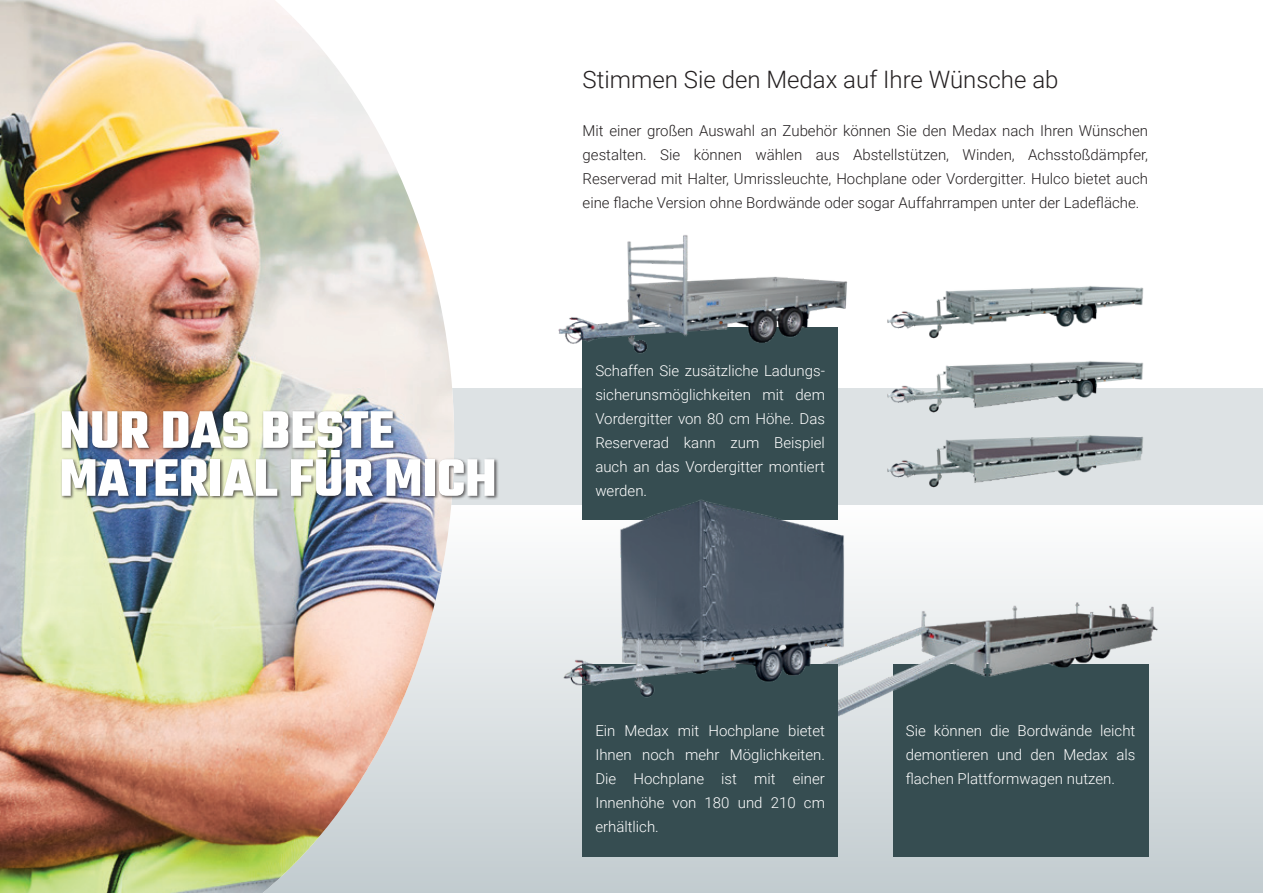
<style>
.page{position:relative;width:1263px;height:893px;background:#fff}
.page>*{position:absolute;margin:0;border:0;box-sizing:border-box;transform-origin:0 0}
.t1{font:700 57px/48px "Teko";color:#fff}
.t2{font:300 24px "Roboto";color:#231f20}
.t3{font:300 15px/24px "Roboto";color:#fff;text-align:justify}
.t4{font:300 15px/24px "Roboto";color:#231f20;text-align:justify}
</style>
<div class="page">
<div style="left:0;top:388px;width:1263px;height:117px;background:#dde2e4"></div>
<div style="left:0;top:505px;width:1263px;height:388px;background:linear-gradient(to bottom,#fefefe,#c0cace)"></div>
<img style="left:0;top:0;width:454px;height:893px">
<div style="left:893px;top:664px;width:255px;height:192px;background:#364d51"></div>
<div style="left:60px;top:409px;width:439px;height:91px;background:#231f20;opacity:.7"></div>
<img style="left:838px;top:576px;width:330px;height:172px">
<div style="left:583px;top:664px;width:255px;height:192px;background:#364d51"></div>
<div style="left:583px;top:328px;width:255px;height:192px;background:#364d51"></div>
<img style="left:558px;top:235px;width:290px;height:126px">
<img style="left:545px;top:494px;width:323px;height:224px">
<img style="left:887px;top:360px;width:256px;height:53px">
<img style="left:887px;top:435px;width:256px;height:53px">
<img style="left:887px;top:286px;width:257px;height:53px">
<h1 class="t1" style="left:60px;top:410px;width:438px">NUR DAS BESTE<br>MATERIAL FÜR MICH</h1>
<h2 class="t2" style="left:583px;top:62px;width:477px">Stimmen Sie den Medax auf Ihre Wünsche ab</h2>
<p class="t4" style="left:583px;top:118px;width:567px">Mit einer großen Auswahl an Zubehör können Sie den Medax nach Ihren Wünschen gestalten. Sie können wählen aus Abstellstützen, Winden, Achsstoßdämpfer, Reserverad mit Halter, Umrissleuchte, Hochplane oder Vordergitter. Hulco bietet auch eine flache Version ohne Bordwände oder sogar Auffahrrampen unter der Ladefläche.</p>
<p class="t3" style="left:595px;top:358px;width:231px">Schaffen Sie zusätzliche Ladungs&shy;sicherunsmöglichkeiten mit dem Vordergitter von 80 cm Höhe. Das Reserverad kann zum Beispiel auch an das Vordergitter montiert werden.</p>
<p class="t3" style="left:595px;top:718px;width:231px">Ein Medax mit Hochplane bietet Ihnen noch mehr Möglichkeiten.<br>Die Hochplane ist mit einer Innenhöhe von 180 und 210 cm erhältlich.</p>
<p class="t3" style="left:906px;top:718px;width:231px">Sie können die Bordwände leicht demontieren und den Medax als flachen Plattformwagen nutzen.</p>
</div>
